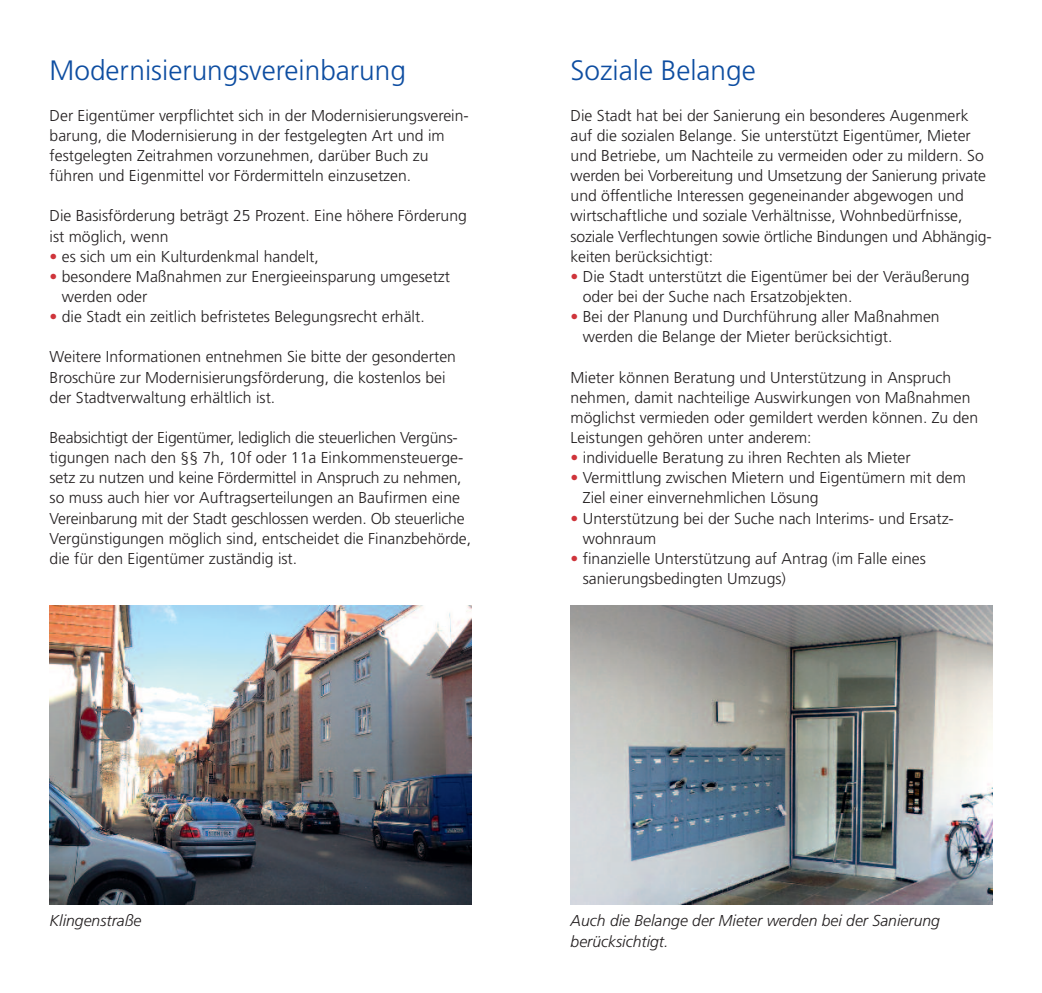
<style>
.page{position:relative;width:1042px;height:993px;background:#fff}
.page>*{position:absolute;margin:0;border:0;box-sizing:border-box;transform-origin:0 0}
.t1{font:300 28px "Frutiger";color:#0d4da1}
.t2{font:300 15.75px/20.1px "Frutiger";color:#231f20}
.t3{font:italic 300 15.75px/20.1px "Frutiger";color:#231f20}
.s1{color:#cf343b}
</style>
<div class="page">
<img style="left:570px;top:605px;width:422px;height:299px">
<img style="left:50px;top:605px;width:421px;height:299px">
<h1 class="t1" style="left:50px;top:59px;width:358px">Modernisierungsvereinbarung</h1>
<p class="t2" style="left:50px;top:106px;width:421px">Der Eigentümer verpflichtet sich in der Modernisierungsverein&shy;barung, die Modernisierung in der festgelegten Art und im festgelegten Zeitrahmen vorzunehmen, darüber Buch zu führen und Eigenmittel vor Fördermitteln einzusetzen.</p>
<p class="t2" style="left:50px;top:207px;width:419px">Die Basisförderung beträgt 25 Prozent. Eine höhere Förderung ist möglich, wenn</p>
<p class="t2" style="left:50px;top:247px;width:271px"><span class="s1">•</span> es sich um ein Kulturdenkmal handelt,</p>
<p class="t2" style="left:62px;top:267px;width:390px;text-indent:-12px"><span class="s1">•</span> besondere Maßnahmen zur Energieeinsparung umgesetzt werden oder</p>
<p class="t2" style="left:50px;top:308px;width:377px"><span class="s1">•</span> die Stadt ein zeitlich befristetes Belegungsrecht erhält.</p>
<p class="t2" style="left:50px;top:348px;width:408px">Weitere Informationen entnehmen Sie bitte der gesonderten<br>Broschüre zur Modernisierungsförderung, die kostenlos bei der Stadtverwaltung erhältlich ist.</p>
<p class="t2" style="left:50px;top:428px;width:423px">Beabsichtigt der Eigentümer, lediglich die steuerlichen Vergüns&shy;tigungen nach den §§ 7h, 10f oder 11a Einkommensteuerge&shy;setz zu nutzen und keine Fördermittel in Anspruch zu nehmen, so muss auch hier vor Auftragserteilungen an Baufirmen eine Vereinbarung mit der Stadt geschlossen werden. Ob steuerliche Vergünstigungen möglich sind, entscheidet die Finanzbehörde, die für den Eigentümer zuständig ist.</p>
<h1 class="t1" style="left:570px;top:59px;width:187px">Soziale Belange</h1>
<p class="t2" style="left:570px;top:106px;width:422px">Die Stadt hat bei der Sanierung ein besonderes Augenmerk auf die sozialen Belange. Sie unterstützt Eigentümer, Mieter und Betriebe, um Nachteile zu vermeiden oder zu mildern. So werden bei Vorbereitung und Umsetzung der Sanierung private und öffentliche Interessen gegeneinander abgewogen und wirtschaftliche und soziale Verhältnisse, Wohnbedürfnisse, soziale Verflechtungen sowie örtliche Bindungen und Abhängig&shy;keiten berücksichtigt:</p>
<p class="t2" style="left:583px;top:267px;width:388px;text-indent:-12px"><span class="s1">•</span> Die Stadt unterstützt die Eigentümer bei der Veräußerung oder bei der Suche nach Ersatzobjekten.</p>
<p class="t2" style="left:583px;top:308px;width:358px;text-indent:-12px"><span class="s1">•</span> Bei der Planung und Durchführung aller Maßnahmen werden die Belange der Mieter berücksichtigt.</p>
<p class="t2" style="left:570px;top:368px;width:409px">Mieter können Beratung und Unterstützung in Anspruch nehmen, damit nachteilige Auswirkungen von Maßnahmen möglichst vermieden oder gemildert werden können. Zu den Leistungen gehören unter anderem:</p>
<p class="t2" style="left:570px;top:448px;width:342px"><span class="s1">•</span> individuelle Beratung zu ihren Rechten als Mieter</p>
<p class="t2" style="left:583px;top:469px;width:384px;text-indent:-12px"><span class="s1">•</span> Vermittlung zwischen Mietern und Eigentümern mit dem<br>Ziel einer einvernehmlichen Lösung</p>
<p class="t2" style="left:583px;top:509px;width:372px;text-indent:-12px"><span class="s1">•</span> Unterstützung bei der Suche nach Interims- und Ersatz&shy;wohnraum</p>
<p class="t2" style="left:583px;top:549px;width:344px;text-indent:-12px"><span class="s1">•</span> finanzielle Unterstützung auf Antrag (im Falle eines sanierungsbedingten Umzugs)</p>
<p class="t3" style="left:50px;top:911px;width:93px">Klingenstraße</p>
<p class="t3" style="left:570px;top:911px;width:371px">Auch die Belange der Mieter werden bei der Sanierung berücksichtigt.</p>
</div>
